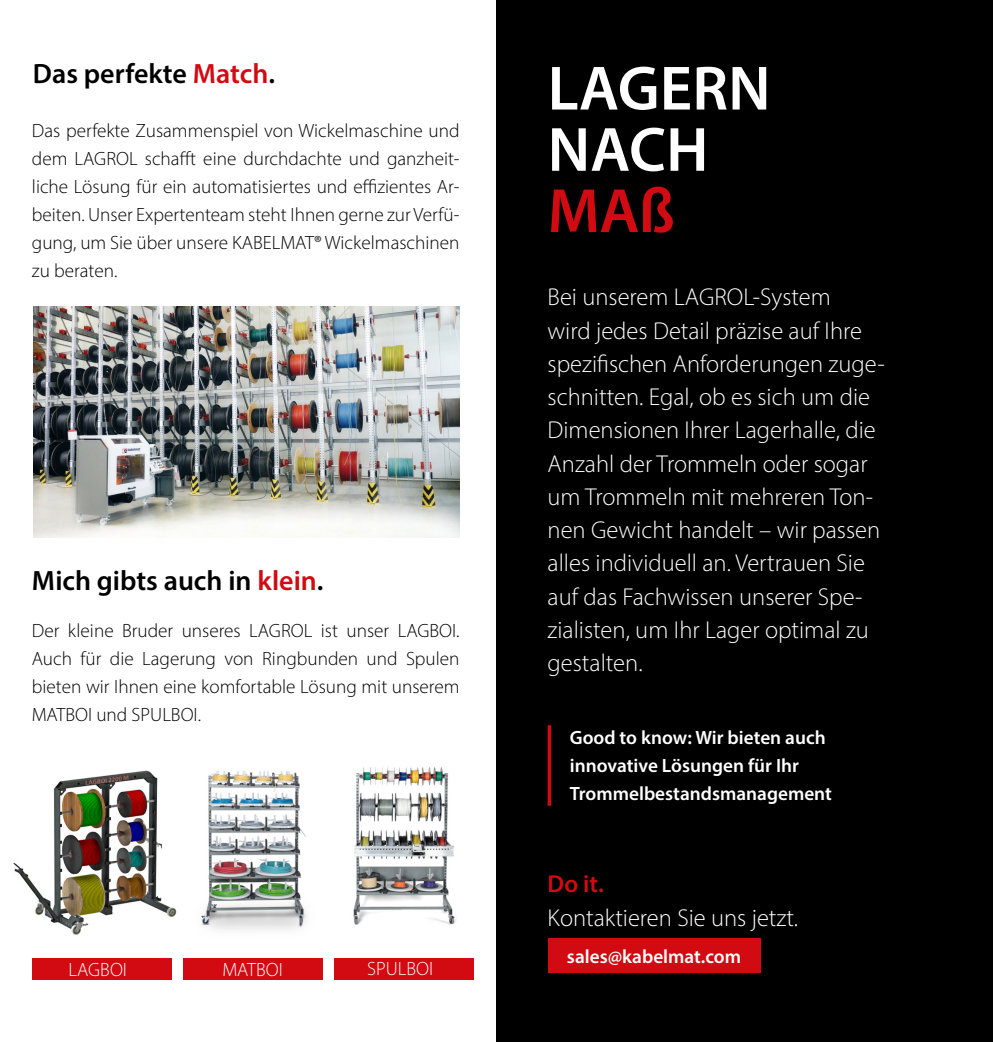
<style>
.page{position:relative;width:993px;height:1042px;background:#fff}
.page>*{position:absolute;margin:0;border:0;box-sizing:border-box;transform-origin:0 0}
.t1{font:600 63px/61.2px "Myriad Pro";color:#fff}
.t2{font:600 63px "Myriad Pro";color:#d20a11}
.t3{font:600 28px "Myriad Pro";color:#000}
.t4{font:300 24.5px/33.2px "Myriad Pro";color:#fff}
.t5{font:600 24.5px "Myriad Pro";color:#d20a11}
.t6{font:300 19.25px/28px "Myriad Pro";color:#000;text-align:justify}
.t7{font:600 19.25px/28px "Myriad Pro";color:#fff}
.t8{font:300 19.25px "Myriad Pro";color:#fff}
.s1{color:#d20a11}
</style>
<div class="page">
<div style="left:496px;top:0;width:496px;height:1042px;background:#000"></div>
<img style="left:34px;top:306px;width:425px;height:231px">
<img style="left:201px;top:771px;width:106px;height:159px">
<img style="left:13px;top:770px;width:164px;height:165px">
<img style="left:353px;top:767px;width:103px;height:158px">
<div style="left:32px;top:958px;width:139px;height:21px;background:#d20a11"></div>
<div style="left:183px;top:958px;width:139px;height:21px;background:#d20a11"></div>
<div style="left:334px;top:958px;width:139px;height:21px;background:#d20a11"></div>
<div style="left:547px;top:938px;width:213px;height:34px;background:#d20a11"></div>
<svg style="left:547px;top:725px;width:4px;height:81px"></svg>
<h2 class="t3" style="left:33px;top:56px;width:243px">Das perfekte <span class="s1">Match</span>.</h2>
<p class="t6" style="left:32px;top:117px;width:429px">Das perfekte Zusammenspiel von Wickelmaschine und dem LAGROL schafft eine durchdachte und ganzheit&shy;liche Lösung für ein automatisiertes und effizientes Ar&shy;beiten. Unser Expertenteam steht Ihnen gerne zur Verfü&shy;gung, um Sie über unsere KABELMAT® Wickelmaschinen zu beraten.</p>
<h2 class="t3" style="left:32px;top:563px;width:293px">Mich gibts auch in <span class="s1">klein</span>.</h2>
<p class="t6" style="left:32px;top:616px;width:429px">Der kleine Bruder unseres LAGROL ist unser LAGBOI.<br>Auch für die Lagerung von Ringbunden und Spulen bieten wir Ihnen eine komfortable Lösung mit unserem MATBOI und SPULBOI.</p>
<p class="t8" style="left:69px;top:958px;width:60px">LAGBOI</p>
<p class="t8" style="left:222px;top:958px;width:62px">MATBOI</p>
<p class="t8" style="left:367px;top:957px;width:67px">SPULBOI</p>
<h1 class="t1" style="left:547px;top:56px;width:224px">LAGERN<br>NACH</h1>
<h1 class="t2" style="left:547px;top:171px;width:129px">MAß</h1>
<p class="t4" style="left:547px;top:280px;width:338px">Bei unserem LAGROL-System<br>wird jedes Detail präzise auf Ihre spezifischen Anforderungen zuge&shy;schnitten. Egal, ob es sich um die<br>Dimensionen Ihrer Lagerhalle, die<br>Anzahl der Trommeln oder sogar um Trommeln mit mehreren Ton&shy;nen Gewicht handelt – wir passen alles individuell an. Vertrauen Sie auf das Fachwissen unserer Spe&shy;zialisten, um Ihr Lager optimal zu gestalten.</p>
<p class="t7" style="left:569px;top:723px;width:263px">Good to know: Wir bieten auch innovative Lösungen für Ihr<br>Trommelbestandsmanagement</p>
<p class="t5" style="left:547px;top:868px;width:58px">Do it.</p>
<p class="t4" style="left:547px;top:900px;width:252px">Kontaktieren Sie uns jetzt.</p>
<p class="t7" style="left:566px;top:941px;width:175px">sales@kabelmat.com</p>
</div>
